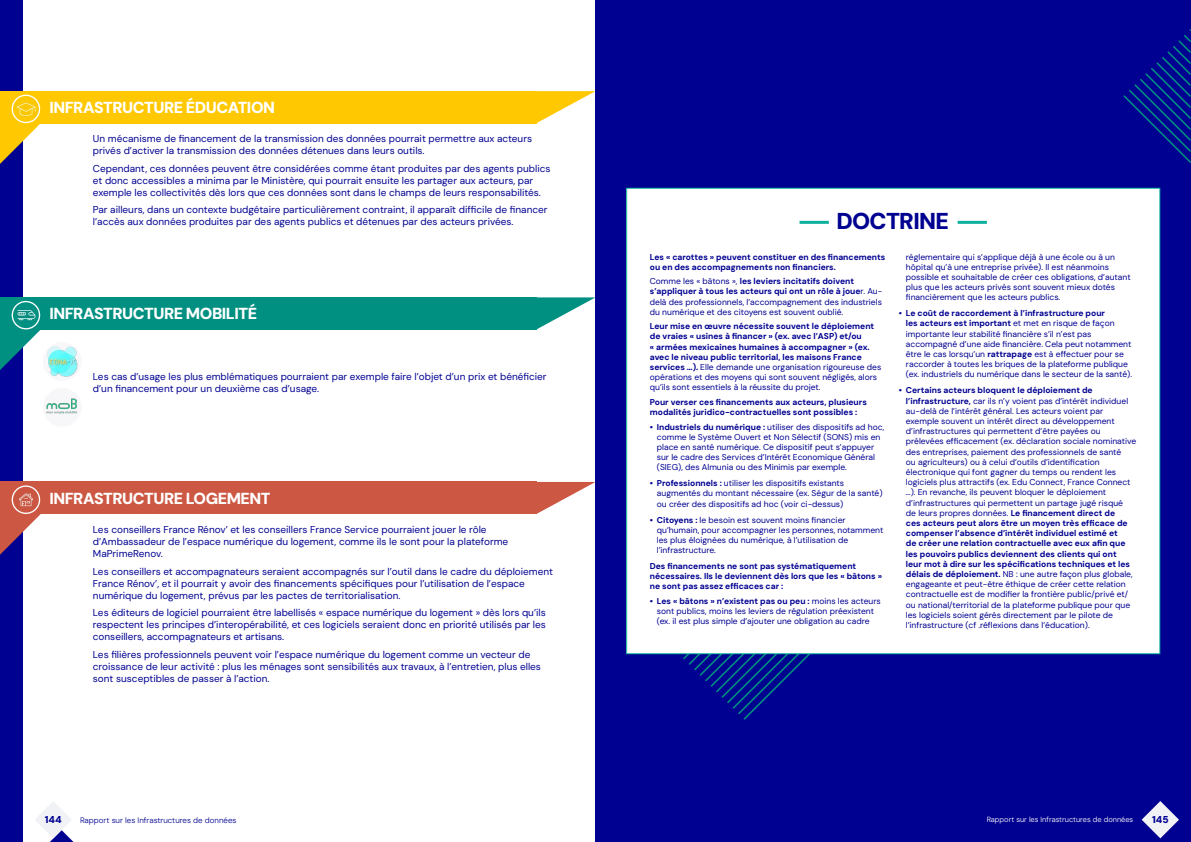
<style>
.page{position:relative;width:1191px;height:842px;background:#fff}
.page>*{position:absolute;margin:0;border:0;box-sizing:border-box;transform-origin:0 0}
.t1{font:900 23px "DM Sans 18 pt";letter-spacing:-.03em;color:#000091}
.t2{font:900 16px "DM Sans 18 pt";letter-spacing:-.03em;color:#fff}
.t3{font:10px/12px "DM Sans";color:#000091}
.t4{font:900 10px "DM Sans";color:#000091}
.t5{font:8.5px/10.2px "DM Sans";color:#000091}
.t6{font:700 8.5px/10.2px "DM Sans";color:#000091}
.t7{font:300 8px "DM Sans";color:#000091}
.t8{font:300 7.5px "DM Sans";color:#fff}
.s1{font-weight:700}
.s2{font-weight:400}
</style>
<div class="page">
<div style="left:0;top:0;width:23px;height:842px;background:#000091"></div>
<svg style="left:0;top:329px;width:50px;height:41px"></svg>
<div style="left:0;top:297px;width:536px;height:32px;background:#009081"></div>
<svg style="left:536px;top:297px;width:59px;height:32px"></svg>
<img style="left:12px;top:302px;width:28px;height:27px;border-radius:14px">
<div style="left:12px;top:301px;width:28px;height:28px;border:1px solid #fff;border-radius:50%"></div>
<svg style="left:0;top:514px;width:41px;height:41px"></svg>
<div style="left:0;top:482px;width:536px;height:32px;background:#cc5742"></div>
<svg style="left:536px;top:482px;width:59px;height:32px"></svg>
<img style="left:12px;top:486px;width:28px;height:27px;border-radius:14px">
<div style="left:12px;top:485px;width:28px;height:29px;border:1px solid #fff;border-radius:50%"></div>
<svg style="left:0;top:123px;width:50px;height:41px"></svg>
<div style="left:0;top:91px;width:536px;height:32px;background:#ffc800"></div>
<svg style="left:536px;top:91px;width:59px;height:32px"></svg>
<img style="left:12px;top:95px;width:28px;height:27px;border-radius:14px">
<div style="left:12px;top:95px;width:28px;height:28px;border:1px solid #fff;border-radius:50%"></div>
<div style="left:43px;top:342px;width:39px;height:39px;background:#f7f7fa;border-radius:50%"></div>
<img style="left:44px;top:344px;width:34px;height:33px">
<div style="left:43px;top:388px;width:39px;height:39px;background:#f7f7fa;border-radius:50%"></div>
<img style="left:46px;top:398px;width:31px;height:16px">
<div style="left:595px;top:0;width:596px;height:842px;background:#000091"></div>
<svg style="left:677px;top:654px;width:134px;height:66px"></svg>
<svg style="left:1123px;top:29px;width:68px;height:134px"></svg>
<div style="left:626px;top:188px;width:533px;height:466px;background:#fff"></div>
<hr style="left:799px;top:221px;width:30px;height:3px;background:#0eb09d">
<hr style="left:957px;top:221px;width:30px;height:3px;background:#0eb09d">
<svg style="left:35px;top:801px;width:39px;height:41px"></svg>
<svg style="left:1141px;top:801px;width:38px;height:38px"></svg>
<h2 class="t2" style="left:49px;top:97px;width:227px">INFRASTRUCTURE ÉDUCATION</h2>
<p class="t3" style="left:93px;top:133px;width:440px">Un mécanisme de financement de la transmission des données pourrait permettre aux acteurs privés d’activer la transmission des données détenues dans leurs outils.</p>
<p class="t3" style="left:93px;top:162px;width:459px">Cependant, ces données peuvent être considérées comme étant produites par des agents publics et donc accessibles a minima par le Ministère, qui pourrait ensuite les partager aux acteurs, par exemple les collectivités dès lors que ces données sont dans le champs de leurs responsabilités.</p>
<p class="t3" style="left:93px;top:204px;width:456px">Par ailleurs, dans un contexte budgétaire particulièrement contraint, il apparaît difficile de financer l’accès aux données produites par des agents publics et détenues par des acteurs privées.</p>
<h2 class="t2" style="left:49px;top:303px;width:209px">INFRASTRUCTURE MOBILITÉ</h2>
<p class="t3" style="left:93px;top:371px;width:455px">Les cas d’usage les plus emblématiques pourraient par exemple faire l’objet d’un prix et bénéficier d’un financement pour un deuxième cas d’usage.</p>
<h2 class="t2" style="left:49px;top:488px;width:223px">INFRASTRUCTURE LOGEMENT</h2>
<p class="t3" style="left:93px;top:523px;width:417px">Les conseillers France Rénov’ et les conseillers France Service pourraient jouer le rôle d’Ambassadeur de l’espace numérique du logement, comme ils le sont pour la plateforme<br>MaPrimeRenov.</p>
<p class="t3" style="left:93px;top:565px;width:462px">Les conseillers et accompagnateurs seraient accompagnés sur l’outil dans le cadre du déploiement<br>France Rénov’, et il pourrait y avoir des financements spécifiques pour l’utilisation de l’espace numérique du logement, prévus par les pactes de territorialisation.</p>
<p class="t3" style="left:93px;top:607px;width:454px;text-align:justify">Les éditeurs de logiciel pourraient être labellisés « espace numérique du logement » dès lors qu’ils respectent les principes d’interopérabilité, et ces logiciels seraient donc en priorité utilisés par les conseillers, accompagnateurs et artisans.</p>
<p class="t3" style="left:93px;top:648px;width:449px">Les filières professionnels peuvent voir l’espace numérique du logement comme un vecteur de croissance de leur activité : plus les ménages sont sensibilités aux travaux, à l’entretien, plus elles sont susceptibles de passer à l’action.</p>
<h1 class="t1" style="left:836px;top:207px;width:114px">DOCTRINE</h1>
<p class="t6" style="left:650px;top:251px;width:237px">Les « carottes » peuvent constituer en des financements ou en des accompagnements non financiers.</p>
<p class="t5" style="left:650px;top:276px;width:234px">Comme les « bâtons », <span class="s1">les leviers incitatifs doivent s’appliquer à tous les acteurs qui ont un rôle à joue</span>r. Au&shy;delà des professionnels, l’accompagnement des industriels du numérique et des citoyens est souvent oublié.</p>
<p class="t6" style="left:650px;top:321px;width:233px">Leur mise en œuvre nécessite souvent le déploiement de vraies « usines à financer » (ex. avec l’ASP) et/ou<br>« armées mexicaines humaines à accompagner » (ex. avec le niveau public territorial, les maisons France services …). <span class="s2">Elle demande une organisation rigoureuse des opérations et des moyens qui sont souvent négligés, alors qu’ils sont essentiels à la réussite du projet.</span></p>
<p class="t6" style="left:650px;top:397px;width:218px">Pour verser ces financements aux acteurs, plusieurs modalités juridico-contractuelles sont possibles :</p>
<p class="t5" style="left:657px;top:421px;width:229px;text-indent:-7px"><span class="s1">• Industriels du numérique :</span> utiliser des dispositifs ad hoc, comme le Système Ouvert et Non Sélectif (SONS) mis en place en santé numérique. Ce dispositif peut s’appuyer sur le cadre des Services d’Intérêt Economique Général (SIEG), des Almunia ou des Minimis par exemple.</p>
<p class="t5" style="left:657px;top:478px;width:227px;text-indent:-7px"><span class="s1">• Professionnels :</span> utiliser les dispositifs existants augmentés du montant nécessaire (ex. Ségur de la santé) ou créer des dispositifs ad hoc (voir ci-dessus)</p>
<p class="t5" style="left:657px;top:514px;width:228px;text-indent:-7px"><span class="s1">• Citoyens :</span> le besoin est souvent moins financier qu’humain, pour accompagner les personnes, notamment les plus éloignées du numérique, à l’utilisation de l’infrastructure.</p>
<p class="t6" style="left:650px;top:561px;width:234px">Des financements ne sont pas systématiquement nécessaires. Ils le deviennent dès lors que les « bâtons » ne sont pas assez efficaces car :</p>
<p class="t5" style="left:650px;top:596px;width:232px;text-align:center"><span class="s1">• Les « bâtons » n’existent pas ou peu :</span> moins les acteurs sont publics, moins les leviers de régulation préexistent (ex. il est plus simple d’ajouter une obligation au cadre</p>
<p class="t5" style="left:906px;top:251px;width:226px">réglementaire qui s’applique déjà à une école ou à un hôpital qu’à une entreprise privée). Il est néanmoins possible et souhaitable de créer ces obligations, d’autant plus que les acteurs privés sont souvent mieux dotés financièrement que les acteurs publics.</p>
<p class="t5" style="left:906px;top:308px;width:228px;text-indent:-7px"><span class="s1">• Le coût de raccordement à l’infrastructure pour<br>les acteurs est important</span> et met en risque de façon importante leur stabilité financière s’il n’est pas accompagné d’une aide financière. Cela peut notamment être le cas lorsqu’un <span class="s1">rattrapage</span> est à effectuer pour se raccorder à toutes les briques de la plateforme publique (ex. industriels du numérique dans le secteur de la santé).</p>
<p class="t5" style="left:906px;top:385px;width:232px;text-indent:-7px"><span class="s1">• Certains acteurs bloquent le déploiement de l’infrastructure,</span> car ils n’y voient pas d’intérêt individuel au-delà de l’intérêt général. Les acteurs voient par exemple souvent un intérêt direct au développement d’infrastructures qui permettent d’être payées ou prélevées efficacement (ex. déclaration sociale nominative des entreprises, paiement des professionnels de santé<br>ou agriculteurs) ou à celui d’outils d’identification électronique qui font gagner du temps ou rendent les logiciels plus attractifs (ex. Edu Connect, France Connect …). En revanche, ils peuvent bloquer le déploiement d’infrastructures qui permettent un partage jugé risqué<br>de leurs propres données. <span class="s1">Le financement direct de<br>ces acteurs peut alors être un moyen très efficace de compenser l’absence d’intérêt individuel estimé et<br>de créer une relation contractuelle avec eux afin que les pouvoirs publics deviennent des clients qui ont<br>leur mot à dire sur les spécifications techniques et les délais de déploiement.</span> NB : une autre façon plus globale, engageante et peut-être éthique de créer cette relation contractuelle est de modifier la frontière public/privé et/ ou national/territorial de la plateforme publique pour que les logiciels soient gérés directement par le pilote de l’infrastructure (cf .réflexions dans l’éducation).</p>
<p class="t4" style="left:45px;top:813px;width:19px">144</p>
<p class="t7" style="left:80px;top:815px;width:158px">Rapport sur les Infrastructures de données</p>
<p class="t8" style="left:986px;top:815px;width:148px">Rapport sur les Infrastructures de données</p>
<p class="t4" style="left:1152px;top:813px;width:18px">145</p>
</div>
